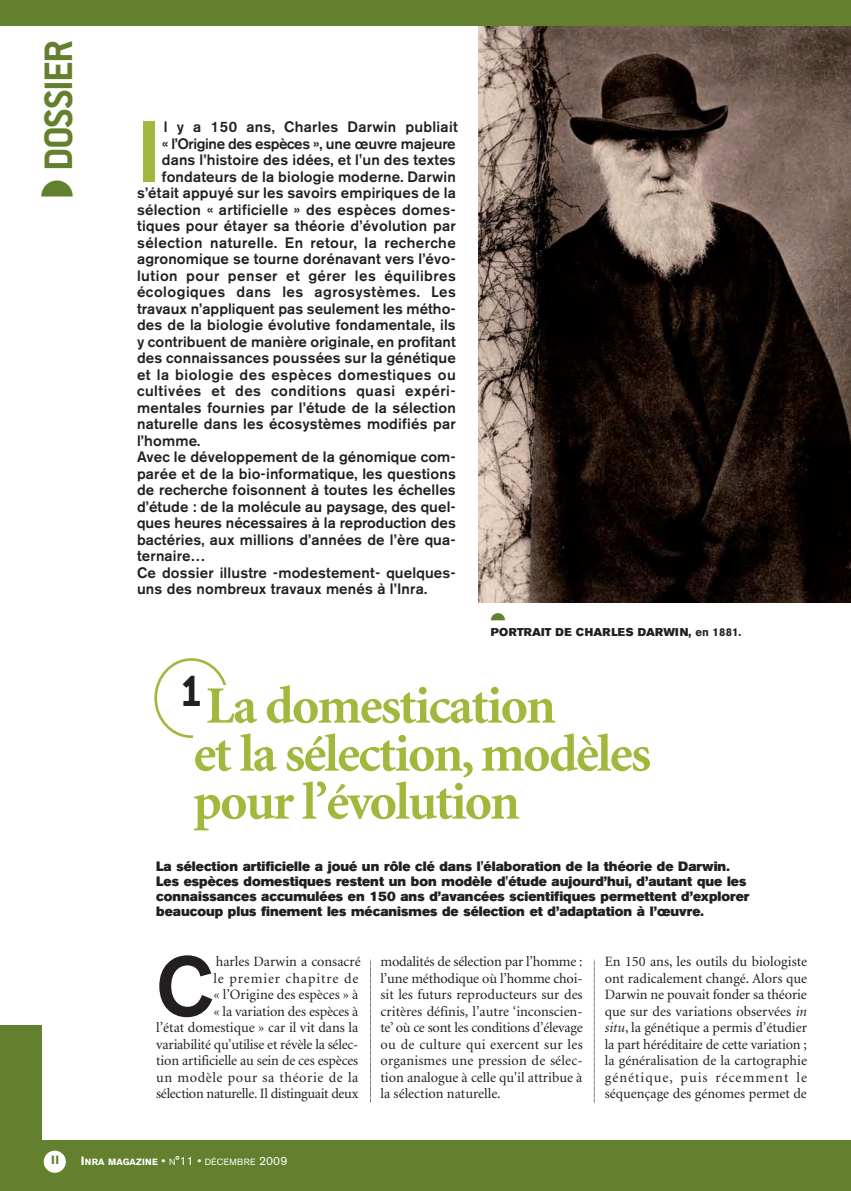
<style>
.page{position:relative;width:851px;height:1191px;background:#fff}
.page>*{position:absolute;margin:0;border:0;box-sizing:border-box;transform-origin:0 0}
.t1{font:500 85.05px "Akzidenz Grotesk BE";color:#a0b83c}
.t2{font:500 83.4px "Akzidenz Grotesk BE";color:#231f20}
.t3{font:700 52.5px/48px "Minion";letter-spacing:-.035em;color:#a0b83c}
.t4{font:700 48px "Conduit ITC";color:#231f20}
.t5{font:700 43.5px "Conduit ITC";letter-spacing:-.035em;color:#63802e}
.t6{font:500 15px "Akzidenz Grotesk BE";letter-spacing:.01em;color:#231f20}
.t7{font:500 15px "Akzidenz Grotesk BE";letter-spacing:.035em;color:#231f20}
.t8{font:500 15px "Akzidenz Grotesk BE";letter-spacing:-.025em;color:#231f20}
.t9{font:14.25px/16.5px "Minion";color:#231f20;text-align:justify}
.t10{font:13.5px/15px "Akzidenz Grotesk BE Super";color:#231f20}
.t11{font:700 12px "Akzidenz Grotesk BE";color:#63802e}
.t12{font:11.25px "Akzidenz Grotesk BE Super";letter-spacing:.025em;color:#231f20}
.t13{font:700 9px "Akzidenz Grotesk BE";letter-spacing:.02em;color:#fff}
.s1{font-family:"Akzidenz Grotesk BE";font-weight:700}
.s2{font-style:italic}
.s3{font-size:12px}
.s4{font-weight:400;font-size:12px}
.s5{font-weight:400}
</style>
<div class="page">
<div style="left:1px;top:1025px;width:849px;height:165px;background:#63802e"></div>
<div style="left:43px;top:1016px;width:807px;height:124px;background:#fff"></div>
<svg style="left:154px;top:658px;width:73px;height:80px"></svg>
<div style="left:193px;top:685px;width:657px;height:213px;background:#fff"></div>
<div style="left:44px;top:1150px;width:22px;height:22px;background:#fff;border-radius:50%"></div>
<svg style="left:593px;top:960px;width:1px;height:142px"></svg>
<svg style="left:370px;top:959px;width:1px;height:144px"></svg>
<img style="left:478px;top:26px;width:372px;height:576px">
<div style="left:1px;top:0;width:849px;height:26px;background:#63802e"></div>
<h3 class="t5" style="left:44px;top:198px;width:160px;rotate:-90deg">◗ DOSSIER</h3>
<h1 class="t1" style="left:137px;top:121px;width:26px">I</h1>
<p class="t6" style="left:164px;top:122px;width:295px">l y a 150 ans, Charles Darwin publiait</p>
<p class="t8" style="left:162px;top:138px;width:295px">« l’Origine des espèces », une œuvre majeure</p>
<p class="t6" style="left:162px;top:155px;width:295px">dans l’histoire des idées, et l'un des textes</p>
<p class="t6" style="left:162px;top:171px;width:295px">fondateurs de la biologie moderne. Darwin</p>
<p class="t6" style="left:137px;top:188px;width:320px">s’était appuyé sur les savoirs empiriques de la</p>
<p class="t6" style="left:137px;top:204px;width:320px">sélection « artificielle » des espèces domes -</p>
<p class="t6" style="left:137px;top:221px;width:320px">tiques pour étayer sa théorie d’évolution par</p>
<p class="t7" style="left:137px;top:237px;width:320px">sélection naturelle. En retour, la recherche</p>
<p class="t6" style="left:137px;top:254px;width:320px">agronomique se tourne dorénavant vers l’évo -</p>
<p class="t7" style="left:137px;top:270px;width:320px">lution pour penser et gérer les équilibres</p>
<p class="t7" style="left:137px;top:287px;width:320px">écologiques dans les agrosystèmes. Les</p>
<p class="t6" style="left:137px;top:303px;width:320px">travaux n’appliquent pas seulement les métho -</p>
<p class="t6" style="left:137px;top:320px;width:320px">des de la biologie évolutive fondamen tale, ils</p>
<p class="t6" style="left:137px;top:336px;width:320px">y contribuent de manière originale, en profitant</p>
<p class="t6" style="left:137px;top:353px;width:320px">des connaissances poussées sur la génétique</p>
<p class="t7" style="left:137px;top:369px;width:320px">et la biologie des espèces domes tiques ou</p>
<p class="t7" style="left:137px;top:386px;width:320px">cultivées et des conditions quasi expéri -</p>
<p class="t6" style="left:137px;top:402px;width:320px">mentales fournies par l’étude de la sélection</p>
<p class="t6" style="left:137px;top:419px;width:320px">naturelle dans les écosystèmes modi fiés par</p>
<p class="t6" style="left:137px;top:435px;width:65px">l’homme.</p>
<p class="t6" style="left:137px;top:452px;width:320px">Avec le développement de la génomique com-</p>
<p class="t6" style="left:137px;top:468px;width:320px">parée et de la bio-informatique, les questions</p>
<p class="t6" style="left:137px;top:485px;width:320px">de recherche foisonnent à toutes les échelles</p>
<p class="t6" style="left:137px;top:501px;width:320px">d’étude : de la molécule au paysage, des quel -</p>
<p class="t6" style="left:137px;top:518px;width:320px">ques heures nécessaires à la reproduction des</p>
<p class="t6" style="left:137px;top:534px;width:320px">bacté ries, aux millions d’années de l’ère qua-</p>
<p class="t6" style="left:137px;top:551px;width:70px">ternaire…</p>
<p class="t6" style="left:137px;top:567px;width:320px">Ce dossier illustre -modestement- quelques-</p>
<p class="t6" style="left:137px;top:584px;width:291px">uns des nombreux travaux menés à l’Inra.</p>
<p class="t12" style="left:490px;top:628px;width:252px">PORTRAIT DE CHARLES DARWIN, <span class="s1">en 1881.</span></p>
<h3 class="t4" style="left:179px;top:675px;width:26px">1</h3>
<h3 class="t3" style="left:193px;top:686px;width:459px">La domestication<br>et la sélection, modèles pour l’évolution</h3>
<p class="t10" style="left:156px;top:860px;width:594px">La sélection artificielle a joué un rôle clé dans l'élaboration de la théorie de Darwin.<br>Les espèces domestiques restent un bon modèle d'étude aujourd’hui, d’autant que les connaissances accumulées en 150 ans d’avancées scientifiques permettent d’explorer beaucoup plus finement les mécanismes de sélection et d’adaptation à l’œuvre.</p>
<p class="t9" style="left:604px;top:954px;width:204px">En 150 ans, les outils du biologiste ont radicalement changé. Alors que Darwin ne pouvait fonder sa théorie que sur des variations observées <span class="s2">in situ</span>, la génétique a permis d’étudier la part héréditaire de cette variation ; la généralisation de la cartographie génétique, puis récemment le séquençage des génomes permet de</p>
<h2 class="t2" style="left:156px;top:956px;width:59px">C</h2>
<p class="t9" style="left:156px;top:954px;width:206px;text-align:right">harles Darwin a consacré<br>le premier chapitre de<br>« l’Origine des espèces » à<br>« la variation des espèces à<br>l’état domestique » car il vit dans la variabilité qu'utilise et révèle la sélec&shy;tion artificielle au sein de ces espèces un modèle pour sa théorie de la sélection naturelle. Il distinguait deux</p>
<p class="t9" style="left:380px;top:954px;width:204px">modalités de sélection par l’homme : l’une méthodique où l’homme choi&shy;sit les futurs reproducteurs sur des critères définis, l’autre ‘inconscien&shy;te’ où ce sont les conditions d’élevage ou de culture qui exercent sur les organismes une pression de sélec&shy;tion analogue à celle qu'il attribue à la sélection naturelle.</p>
<p class="t11" style="left:51px;top:1156px;width:10px">II</p>
<p class="t13" style="left:81px;top:1158px;width:208px"><span class="s3">I</span>NRA MAGAZINE <span class="s4">•</span> <span class="s5">N</span><span class="s4">°11 •</span> <span class="s5">DÉCEMBRE</span> <span class="s4">2009</span></p>
</div>
